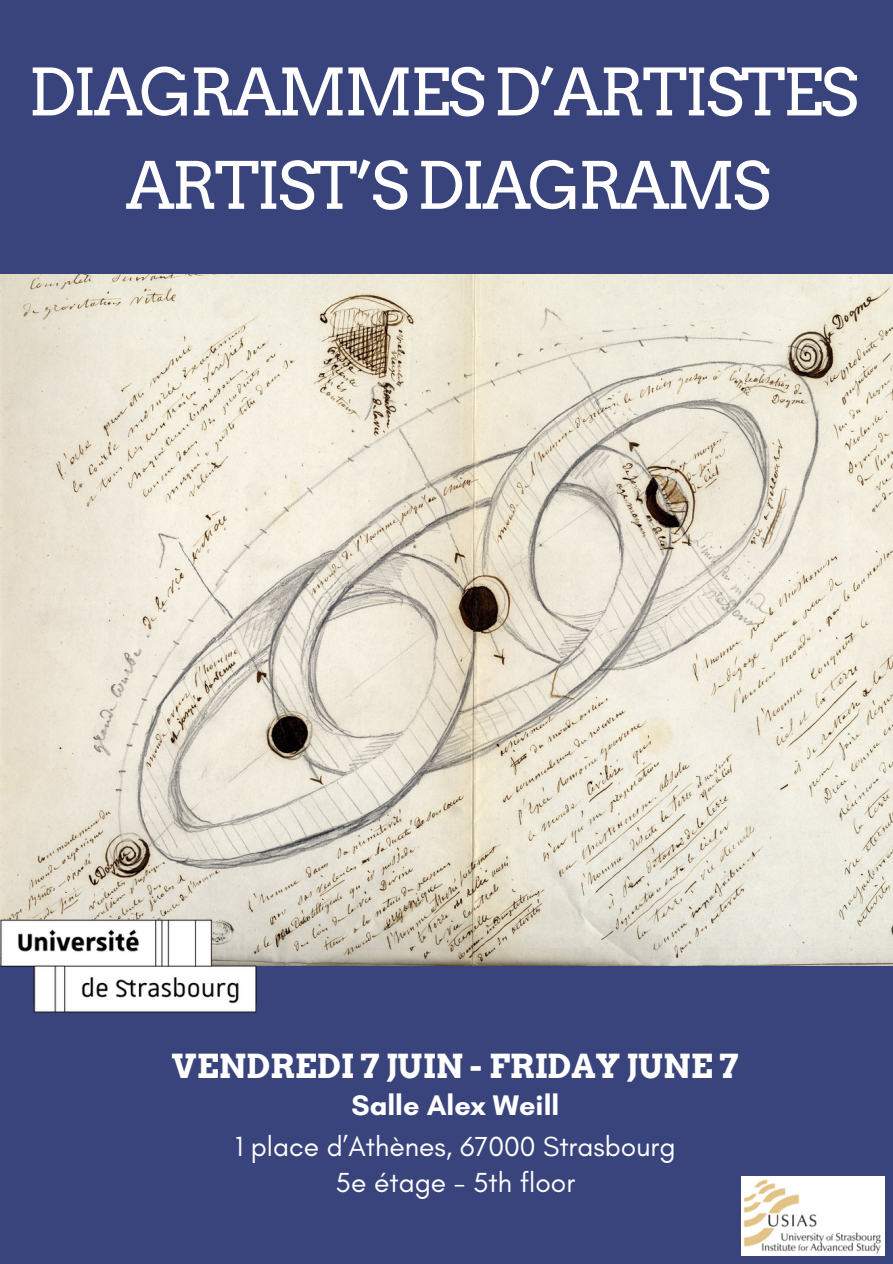
<style>
.page{position:relative;width:893px;height:1264px;background:#fff}
.page>*{position:absolute;margin:0;border:0;box-sizing:border-box;transform-origin:0 0}
.t1{font:64.8px "Arvo";letter-spacing:-.05em;color:#fff}
.t2{font:700 33.15px "Arvo";color:#fff}
.t3{font:700 28.8px "Glacial Indifference";color:#fff}
.t4{font:28.2px "Glacial Indifference";color:#fff}
</style>
<div class="page">
<div style="left:0;top:0;width:892px;height:1263px;background:#3a447c"></div>
<img style="left:0;top:274px;width:892px;height:691px">
<img style="left:0;top:919px;width:256px;height:93px">
<img style="left:741px;top:1176px;width:143px;height:79px">
<h1 class="t1" style="left:28px;top:53px;width:831px">DIAGRAMMES D’ARTISTES</h1>
<p class="t1" style="left:126px;top:147px;width:646px">ARTIST’S DIAGRAMS</p>
<p class="t2" style="left:172px;top:1045px;width:568px">VENDREDI 7 JUIN - FRIDAY JUNE 7</p>
<h3 class="t3" style="left:351px;top:1087px;width:209px">Salle Alex Weill</h3>
<p class="t4" style="left:235px;top:1128px;width:442px">1 place d’Athènes, 67000 Strasbourg</p>
<h2 class="t4" style="left:335px;top:1164px;width:241px">5e étage - 5th floor</h2>
</div>
